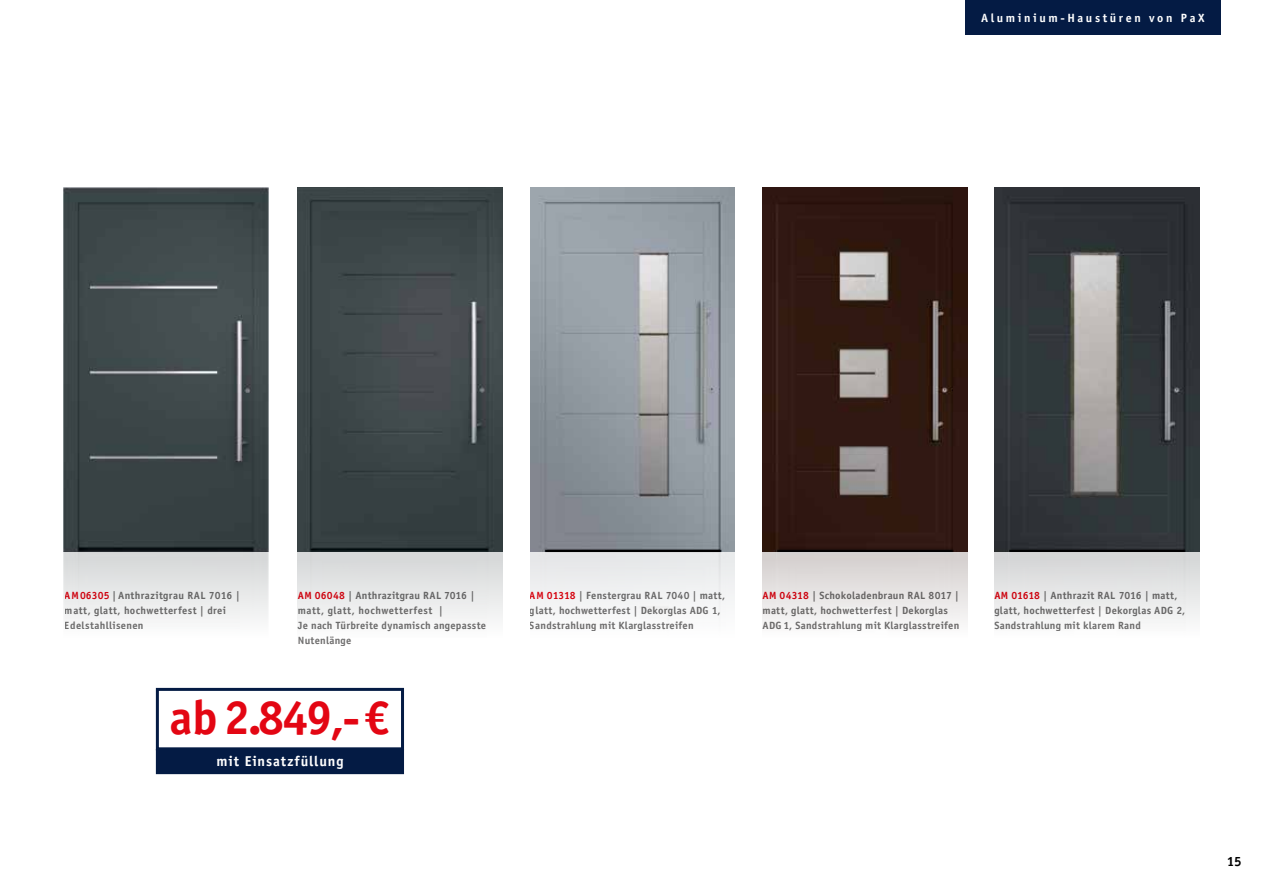
<style>
.page{position:relative;width:1263px;height:893px;background:#fff}
.page>*{position:absolute;margin:0;border:0;box-sizing:border-box;transform-origin:0 0}
.t1{font:700 48px "Officina Sans Std";color:#e30613}
.t2{font:700 14.25px "Officina Sans Std";letter-spacing:.06em;color:#fff}
.t3{font:700 13.5px "Officina Sans Std";color:#000}
.t4{font:700 12px "Officina Sans Std";letter-spacing:.215em;color:#fff}
.t5{font:700 10.5px/15px "Officina Sans Std";letter-spacing:.025em;color:#706f6f}
.s1{color:#e30613}
</style>
<div class="page">
<img style="left:763px;top:187px;width:204px;height:364px">
<img style="left:994px;top:187px;width:205px;height:364px">
<img style="left:64px;top:187px;width:204px;height:364px">
<img style="left:297px;top:187px;width:205px;height:364px">
<img style="left:530px;top:187px;width:205px;height:364px">
<svg style="left:63px;top:551px;width:1137px;height:73px"></svg>
<div style="left:156px;top:688px;width:248px;height:62px;background:#fff;border:3px solid #041b44"></div>
<div style="left:156px;top:749px;width:248px;height:25px;background:#041b44"></div>
<div style="left:965px;top:0;width:255px;height:34px;background:#041b44"></div>
<p class="t4" style="left:981px;top:10px;width:225px">Aluminium-Haustüren von PaX</p>
<p class="t5" style="left:65px;top:587px;width:177px"><span class="s1">AM 06305</span> | Anthrazitgrau RAL 7016 | matt, glatt, hochwetterfest | drei<br>Edelstahllisenen</p>
<p class="t5" style="left:994px;top:587px;width:192px"><span class="s1">AM 01618</span> | Anthrazit RAL 7016 | matt, glatt, hochwetterfest | Dekorglas ADG 2,<br>Sandstrahlung mit klarem Rand</p>
<p class="t5" style="left:298px;top:587px;width:190px"><span class="s1">AM 06048</span> | Anthrazitgrau RAL 7016 | matt, glatt, hochwetterfest |<br>Je nach Türbreite dynamisch angepasste<br>Nutenlänge</p>
<p class="t5" style="left:530px;top:587px;width:197px"><span class="s1">AM 01318</span> | Fenstergrau RAL 7040 | matt, glatt, hochwetterfest | Dekorglas ADG 1,<br>Sandstrahlung mit Klarglasstreifen</p>
<p class="t5" style="left:763px;top:587px;width:198px"><span class="s1">AM 04318</span> | Schokoladenbraun RAL 8017 | matt, glatt, hochwetterfest | Dekorglas<br>ADG 1, Sandstrahlung mit Klarglasstreifen</p>
<h1 class="t1" style="left:170px;top:688px;width:222px">ab 2.849,-€</h1>
<h2 class="t2" style="left:217px;top:752px;width:128px">mit Einsatzfüllung</h2>
<p class="t3" style="left:1227px;top:853px;width:17px">15</p>
</div>
